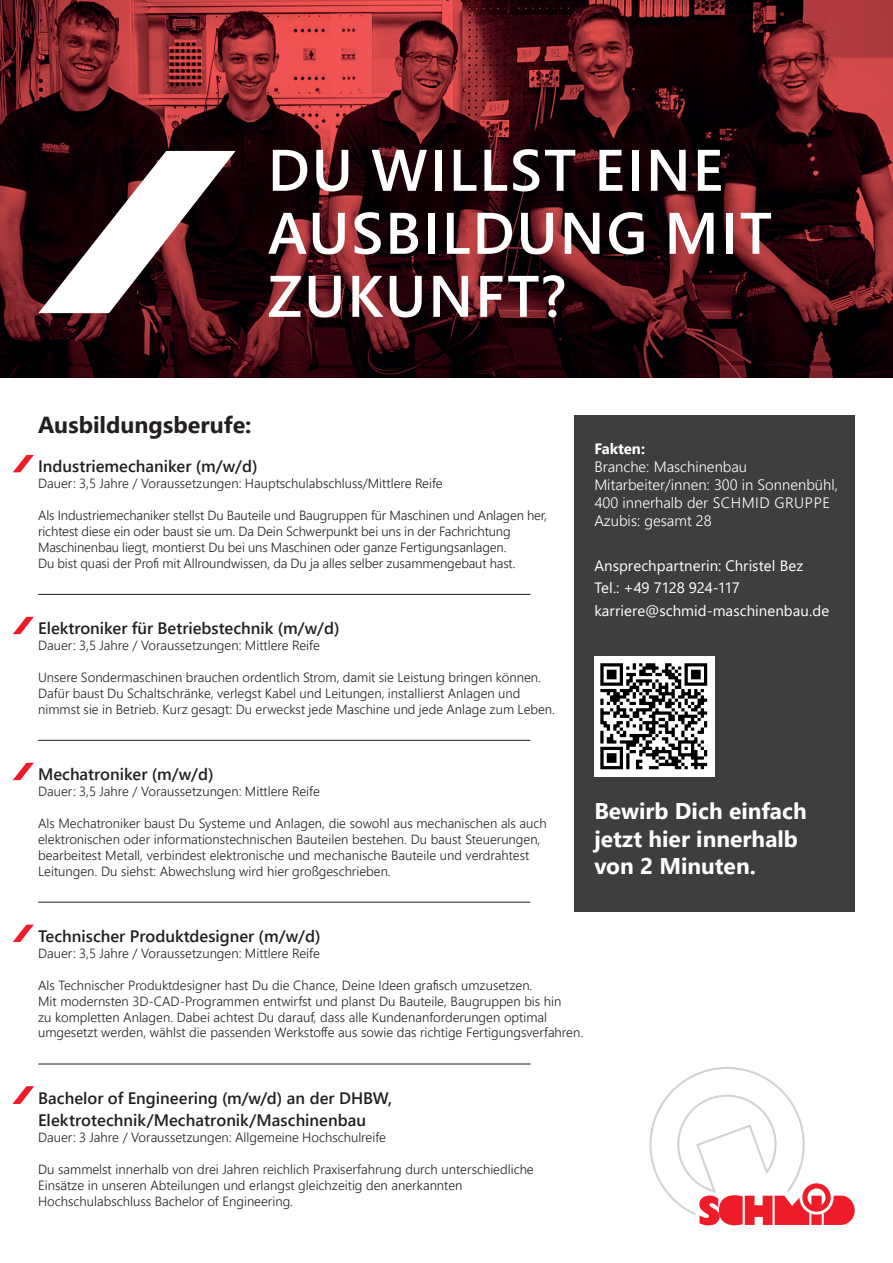
<style>
.page{position:relative;width:893px;height:1263px;background:#fff}
.page>*{position:absolute;margin:0;border:0;box-sizing:border-box;transform-origin:0 0}
.t1{font:600 58.5px/63px "Segoe UI";letter-spacing:.035em;color:#fff}
.t2{font:700 23.25px "Segoe UI";color:#231f20}
.t3{font:700 22.65px/27.3px "Segoe UI";color:#fff}
.t4{font:600 16.5px/22.5px "Segoe UI";color:#231f20}
.t5{font:300 15px/18px "Segoe UI";color:#fff}
.t6{font:15px/22.5px "Segoe UI";letter-spacing:.005em;color:#fff}
.t7{font:700 15px "Segoe UI";letter-spacing:-.005em;color:#fff}
.t8{font:300 13.2px/15.9px "Segoe UI";color:#231f20}
</style>
<div class="page">
<img style="left:0;top:0;width:893px;height:377px">
<svg style="left:649px;top:1067px;width:206px;height:158px"></svg>
<svg style="left:38px;top:151px;width:198px;height:162px"></svg>
<div style="left:574px;top:416px;width:281px;height:496px;background:#3e3e3f"></div>
<img style="left:594px;top:657px;width:120px;height:119px">
<hr style="left:38px;top:594px;width:492px;height:1px;background:#231f20">
<hr style="left:38px;top:740px;width:492px;height:1px;background:#231f20">
<hr style="left:38px;top:902px;width:492px;height:1px;background:#231f20">
<hr style="left:38px;top:1063px;width:492px;height:1px;background:#231f20">
<svg style="left:13px;top:455px;width:21px;height:17px"></svg>
<svg style="left:13px;top:617px;width:21px;height:17px"></svg>
<svg style="left:13px;top:763px;width:21px;height:17px"></svg>
<svg style="left:13px;top:924px;width:21px;height:18px"></svg>
<svg style="left:13px;top:1086px;width:21px;height:18px"></svg>
<h1 class="t1" style="left:268px;top:134px;width:506px">DU WILLST EINE<br>AUSBILDUNG MIT<br>ZUKUNFT?</h1>
<h2 class="t2" style="left:38px;top:402px;width:215px">Ausbildungsberufe:</h2>
<p class="t4" style="left:38px;top:454px;width:221px">Industriemechaniker (m/w/d)</p>
<p class="t8" style="left:38px;top:474px;width:406px">Dauer: 3,5 Jahre / Voraussetzungen: Hauptschulabschluss/Mittlere Reife</p>
<p class="t8" style="left:38px;top:506px;width:511px">Als Industriemechaniker stellst Du Bauteile und Baugruppen für Maschinen und Anlagen her, richtest diese ein oder baust sie um. Da Dein Schwerpunkt bei uns in der Fachrichtung Maschinenbau liegt, montierst Du bei uns Maschinen oder ganze Fertigungsanlagen.<br>Du bist quasi der Profi mit Allroundwissen, da Du ja alles selber zusammengebaut hast.</p>
<p class="t4" style="left:38px;top:616px;width:303px">Elektroniker für Betriebstechnik (m/w/d)</p>
<p class="t8" style="left:38px;top:636px;width:283px">Dauer: 3,5 Jahre / Voraussetzungen: Mittlere Reife</p>
<p class="t8" style="left:38px;top:668px;width:518px">Unsere Sondermaschinen brauchen ordentlich Strom, damit sie Leistung bringen können.<br>Dafür baust Du Schaltschränke, verlegst Kabel und Leitungen, installierst Anlagen und nimmst sie in Betrieb. Kurz gesagt: Du erweckst jede Maschine und jede Anlage zum Leben.</p>
<p class="t4" style="left:38px;top:762px;width:177px">Mechatroniker (m/w/d)</p>
<p class="t8" style="left:38px;top:782px;width:283px">Dauer: 3,5 Jahre / Voraussetzungen: Mittlere Reife</p>
<p class="t8" style="left:38px;top:814px;width:510px">Als Mechatroniker baust Du Systeme und Anlagen, die sowohl aus mechanischen als auch elektronischen oder informationstechnischen Bauteilen bestehen. Du baust Steuerungen, bearbeitest Metall, verbindest elektronische und mechanische Bauteile und verdrahtest Leitungen. Du siehst: Abwechslung wird hier großgeschrieben.</p>
<p class="t7" style="left:594px;top:434px;width:52px">Fakten:</p>
<p class="t5" style="left:594px;top:456px;width:245px">Branche: Maschinenbau<br>Mitarbeiter/innen: 300 in Sonnenbühl,<br>400 innerhalb der SCHMID GRUPPE<br>Azubis: gesamt 28</p>
<p class="t6" style="left:594px;top:553px;width:236px">Ansprechpartnerin: Christel Bez<br>Tel.: +49 7128 924-117 karriere@schmid-maschinenbau.de</p>
<h3 class="t3" style="left:594px;top:796px;width:214px">Bewirb Dich einfach jetzt hier innerhalb von 2 Minuten.</h3>
<p class="t4" style="left:38px;top:923px;width:284px">Technischer Produktdesigner (m/w/d)</p>
<p class="t8" style="left:38px;top:944px;width:283px">Dauer: 3,5 Jahre / Voraussetzungen: Mittlere Reife</p>
<p class="t8" style="left:38px;top:976px;width:547px">Als Technischer Produktdesigner hast Du die Chance, Deine Ideen grafisch umzusetzen.<br>Mit modernsten 3D-CAD-Programmen entwirfst und planst Du Bauteile, Baugruppen bis hin<br>zu kompletten Anlagen. Dabei achtest Du darauf, dass alle Kundenanforderungen optimal umgesetzt werden, wählst die passenden Werkstoffe aus sowie das richtige Fertigungsverfahren.</p>
<p class="t4" style="left:38px;top:1085px;width:356px">Bachelor of Engineering (m/w/d) an der DHBW,<br>Elektrotechnik/Mechatronik/Maschinenbau</p>
<p class="t8" style="left:38px;top:1128px;width:349px">Dauer: 3 Jahre / Voraussetzungen: Allgemeine Hochschulreife</p>
<p class="t8" style="left:38px;top:1160px;width:497px">Du sammelst innerhalb von drei Jahren reichlich Praxiserfahrung durch unterschiedliche<br>Einsätze in unseren Abteilungen und erlangst gleichzeitig den anerkannten<br>Hochschulabschluss Bachelor of Engineering.</p>
</div>
